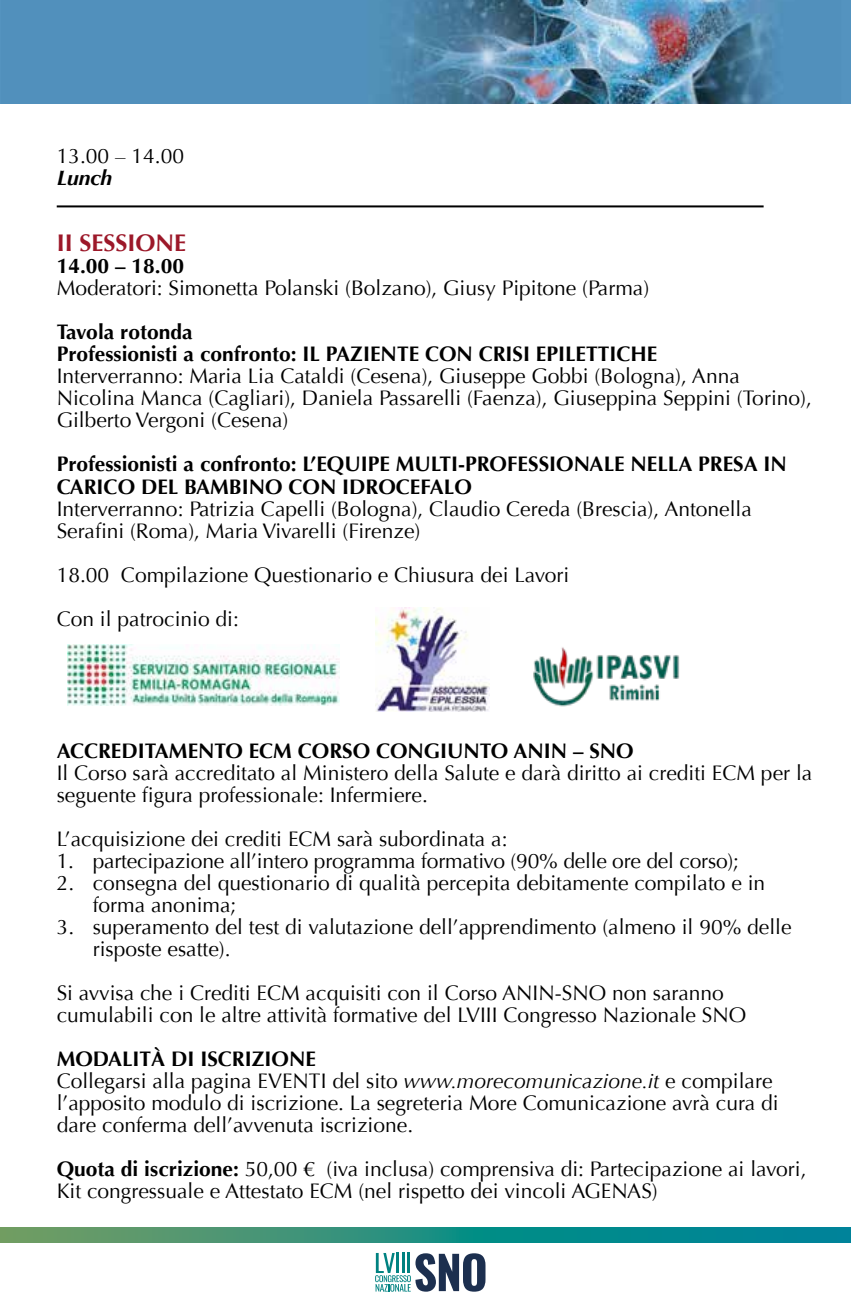
<style>
.page{position:relative;width:851px;height:1304px;background:#fff}
.page>*{position:absolute;margin:0;border:0;box-sizing:border-box;transform-origin:0 0}
.t1{font:700 24px "Optima";color:#9c1829}
.t2{font:21px/22px "Optima";color:#000}
.t3{font:700 21px/22px "Optima";color:#000}
.t4{font:italic 700 21px "Optima";color:#000}
.s1{font-weight:700}
.s2{font-style:italic}
</style>
<div class="page">
<svg style="left:0;top:1228px;width:850px;height:15px;background:#278f80"></svg>
<svg style="left:375px;top:1253px;width:110px;height:39px"></svg>
<img style="left:0;top:0;width:850px;height:104px">
<hr style="left:57px;top:205px;width:706px;height:2px;background:#000">
<img style="left:376px;top:608px;width:113px;height:103px">
<img style="left:533px;top:647px;width:147px;height:60px">
<img style="left:68px;top:645px;width:271px;height:61px">
<p class="t2" style="left:57px;top:146px;width:129px">13.00 – 14.00</p>
<p class="t4" style="left:57px;top:166px;width:57px">Lunch</p>
<p class="t1" style="left:57px;top:229px;width:131px">II SESSIONE</p>
<p class="t3" style="left:57px;top:256px;width:129px">14.00 – 18.00</p>
<p class="t2" style="left:57px;top:278px;width:594px">Moderatori: Simonetta Polanski (Bolzano), Giusy Pipitone (Parma)</p>
<p class="t3" style="left:57px;top:322px;width:602px">Tavola rotonda<br>Professionisti a confronto: IL PAZIENTE CON CRISI EPILETTICHE</p>
<p class="t2" style="left:57px;top:366px;width:756px">Interverranno: Maria Lia Cataldi (Cesena), Giuseppe Gobbi (Bologna), Anna<br>Nicolina Manca (Cagliari), Daniela Passarelli (Faenza), Giuseppina Seppini (Torino),<br>Gilberto Vergoni (Cesena)</p>
<p class="t3" style="left:57px;top:454px;width:731px">Professionisti a confronto: L’EQUIPE MULTI-PROFESSIONALE NELLA PRESA IN<br>CARICO DEL BAMBINO CON IDROCEFALO</p>
<p class="t2" style="left:57px;top:498px;width:696px">Interverranno: Patrizia Capelli (Bologna), Claudio Cereda (Brescia), Antonella<br>Serafini (Roma), Maria Vivarelli (Firenze)</p>
<p class="t2" style="left:57px;top:553px;width:514px;line-height:44px">18.00 Compilazione Questionario e Chiusura dei Lavori<br>Con il patrocinio di:</p>
<p class="t3" style="left:57px;top:740px;width:578px">ACCREDITAMENTO ECM CORSO CONGIUNTO ANIN – SNO</p>
<p class="t2" style="left:57px;top:762px;width:757px">Il Corso sarà accreditato al Ministero della Salute e darà diritto ai crediti ECM per la seguente figura professionale: Infermiere.</p>
<p class="t2" style="left:57px;top:828px;width:452px">L’acquisizione dei crediti ECM sarà subordinata a:</p>
<p class="t2" style="left:57px;top:850px;width:683px">1. partecipazione all’intero programma formativo (90% delle ore del corso);</p>
<p class="t2" style="left:93px;top:872px;width:674px;text-indent:-36px">2. consegna del questionario di qualità percepita debitamente compilato e in forma anonima;</p>
<p class="t2" style="left:93px;top:916px;width:700px;text-indent:-36px">3. superamento del test di valutazione dell’apprendimento (almeno il 90% delle risposte esatte).</p>
<p class="t2" style="left:57px;top:982px;width:691px">Si avvisa che i Crediti ECM acquisiti con il Corso ANIN-SNO non saranno cumulabili con le altre attività formative del LVIII Congresso Nazionale SNO</p>
<p class="t2" style="left:57px;top:1048px;width:723px"><span class="s1">MODALITÀ DI ISCRIZIONE<br></span>Collegarsi alla pagina EVENTI del sito <span class="s2">www.morecomunicazione.it</span> e compilare l’apposito modulo di iscrizione. La segreteria More Comunicazione avrà cura di dare conferma dell’avvenuta iscrizione.</p>
<p class="t2" style="left:57px;top:1158px;width:751px"><span class="s1">Quota di iscrizione:</span> 50,00 € (iva inclusa) comprensiva di: Partecipazione ai lavori,<br>Kit congressuale e Attestato ECM (nel rispetto dei vincoli AGENAS)</p>
</div>
